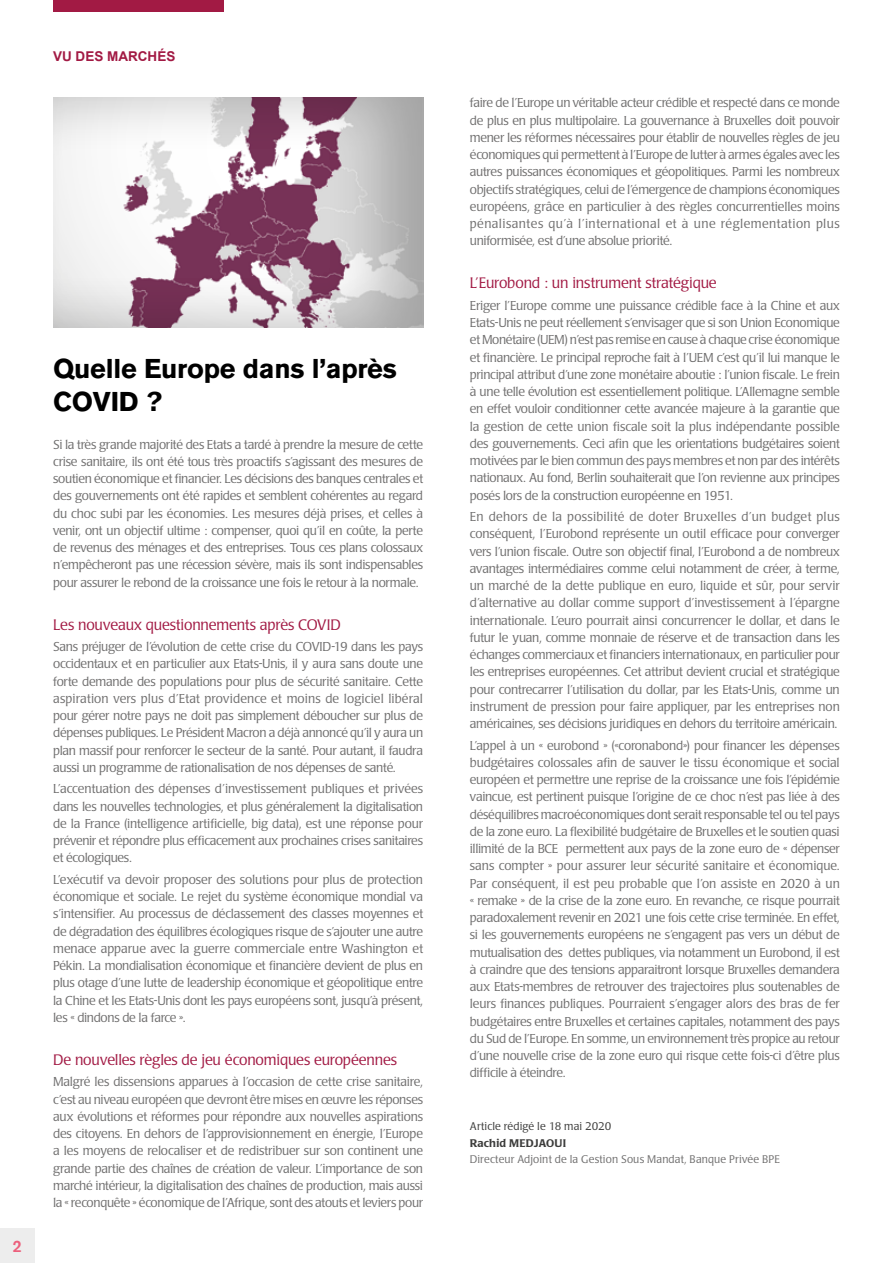
<style>
.page{position:relative;width:893px;height:1263px;background:#fff}
.page>*{position:absolute;margin:0;border:0;box-sizing:border-box;transform-origin:0 0}
.t1{font:700 27px/33px "Akzidenz Grotesk BQ";letter-spacing:-.01em;color:#000}
.t2{font:500 16.5px "Akzidenz Grotesk BQ";color:#ec607c}
.t3{font:300 15px "Poppl Laudatio";letter-spacing:-.01em;color:#a21a44}
.t4{font:700 13.5px "Arial";color:#a21a44}
.t5{font:300 12.75px/17.2px "Poppl Laudatio";letter-spacing:-.025em;color:#706f6f;text-align:justify}
.t6{font:300 10.95px "Poppl Laudatio";letter-spacing:.01em;color:#706f6f}
.t7{font:300 10.95px "Poppl Laudatio";letter-spacing:.005em;color:#3c3c3b}
.t8{font:500 10.95px "Poppl Laudatio";letter-spacing:.015em;color:#3c3c3b}
</style>
<div class="page">
<div style="left:53px;top:0;width:170px;height:11px;background:#a21a44"></div>
<div style="left:52px;top:95px;width:373px;height:233px;background:#000;opacity:.25"></div>
<div style="left:0;top:1229px;width:34px;height:34px;background:#ededed"></div>
<p class="t4" style="left:53px;top:47px;width:124px">VU DES MARCHÉS</p>
<p class="t2" style="left:12px;top:1236px;width:11px">2</p>
<h1 class="t1" style="left:53px;top:352px;width:345px">Quelle Europe dans l’après<br>COVID ?</h1>
<p class="t5" style="left:53px;top:436px;width:371px">Si la très grande majorité des Etats a tardé à prendre la mesure de cette crise sanitaire, ils ont été tous très proactifs s’agissant des mesures de soutien économique et financier. Les décisions des banques centrales et des gouvernements ont été rapides et semblent cohérentes au regard du choc subi par les économies. Les mesures déjà prises, et celles à venir, ont un objectif ultime : compenser, quoi qu’il en coûte, la perte de revenus des ménages et des entreprises. Tous ces plans colossaux n’empêcheront pas une récession sévère, mais ils sont indispensables pour assurer le rebond de la croissance une fois le retour à la normale.</p>
<p class="t3" style="left:53px;top:616px;width:289px">Les nouveaux questionnements après COVID</p>
<p class="t5" style="left:53px;top:638px;width:371px">Sans préjuger de l’évolution de cette crise du COVID-19 dans les pays occidentaux et en particulier aux Etats-Unis, il y aura sans doute une forte demande des populations pour plus de sécurité sanitaire. Cette aspiration vers plus d’Etat providence et moins de logiciel libéral pour gérer notre pays ne doit pas simplement déboucher sur plus de dépenses publiques. Le Président Macron a déjà annoncé qu’il y aura un plan massif pour renforcer le secteur de la santé. Pour autant, il faudra aussi un programme de rationalisation de nos dépenses de santé.</p>
<p class="t5" style="left:53px;top:780px;width:371px">L’accentuation des dépenses d’investissement publiques et privées dans les nouvelles technologies, et plus généralement la digitalisation de la France (intelligence artificielle, big data), est une réponse pour prévenir et répondre plus efficacement aux prochaines crises sanitaires et écologiques.</p>
<p class="t5" style="left:53px;top:871px;width:371px">L’exécutif va devoir proposer des solutions pour plus de protection économique et sociale. Le rejet du système économique mondial va s’intensifier. Au processus de déclassement des classes moyennes et de dégradation des équilibres écologiques risque de s’ajouter une autre menace apparue avec la guerre commerciale entre Washington et Pékin. La mondialisation économique et financière devient de plus en plus otage d’une lutte de leadership économique et géopolitique entre la Chine et les Etats-Unis dont les pays européens sont, jusqu’à présent, les « dindons de la farce ».</p>
<p class="t3" style="left:53px;top:1051px;width:345px">De nouvelles règles de jeu économiques européennes</p>
<p class="t5" style="left:53px;top:1073px;width:371px">Malgré les dissensions apparues à l’occasion de cette crise sanitaire, c’est au niveau européen que devront être mises en œuvre les réponses aux évolutions et réformes pour répondre aux nouvelles aspirations des citoyens. En dehors de l’approvisionnement en énergie, l’Europe a les moyens de relocaliser et de redistribuer sur son continent une grande partie des chaînes de création de valeur. L’importance de son marché intérieur, la digitalisation des chaînes de production, mais aussi la « reconquête » économique de l’Afrique, sont des atouts et leviers pour</p>
<p class="t5" style="left:470px;top:94px;width:371px">faire de l’Europe un véritable acteur crédible et respecté dans ce monde de plus en plus multipolaire. La gouvernance à Bruxelles doit pouvoir mener les réformes nécessaires pour établir de nouvelles règles de jeu économiques qui permettent à l’Europe de lutter à armes égales avec les autres puissances économiques et géopolitiques. Parmi les nombreux objectifs stratégiques, celui de l’émergence de champions économiques européens, grâce en particulier à des règles concurrentielles moins pénalisantes qu’à l’international et à une réglementation plus uniformisée, est d’une absolue priorité.</p>
<p class="t3" style="left:470px;top:275px;width:248px">L’Eurobond : un instrument stratégique</p>
<p class="t5" style="left:470px;top:297px;width:371px">Eriger l’Europe comme une puissance crédible face à la Chine et aux Etats-Unis ne peut réellement s’envisager que si son Union Economique et Monétaire (UEM) n’est pas remise en cause à chaque crise économique et financière. Le principal reproche fait à l’UEM c’est qu’il lui manque le principal attribut d’une zone monétaire aboutie : l’union fiscale. Le frein à une telle évolution est essentiellement politique. L’Allemagne semble en effet vouloir conditionner cette avancée majeure à la garantie que la gestion de cette union fiscale soit la plus indépendante possible des gouvernements. Ceci afin que les orientations budgétaires soient motivées par le bien commun des pays membres et non par des intérêts nationaux. Au fond, Berlin souhaiterait que l’on revienne aux principes posés lors de la construction européenne en 1951.</p>
<p class="t5" style="left:470px;top:508px;width:371px">En dehors de la possibilité de doter Bruxelles d’un budget plus conséquent, l’Eurobond représente un outil efficace pour converger vers l’union fiscale. Outre son objectif final, l’Eurobond a de nombreux avantages intermédiaires comme celui notamment de créer, à terme, un marché de la dette publique en euro, liquide et sûr, pour servir d’alternative au dollar comme support d’investissement à l’épargne internationale. L’euro pourrait ainsi concurrencer le dollar, et dans le futur le yuan, comme monnaie de réserve et de transaction dans les échanges commerciaux et financiers internationaux, en particulier pour les entreprises européennes. Cet attribut devient crucial et stratégique pour contrecarrer l’utilisation du dollar, par les Etats-Unis, comme un instrument de pression pour faire appliquer, par les entreprises non américaines, ses décisions juridiques en dehors du territoire américain.</p>
<p class="t5" style="left:470px;top:737px;width:371px">L’appel à un « eurobond » («coronabond») pour financer les dépenses budgétaires colossales afin de sauver le tissu économique et social européen et permettre une reprise de la croissance une fois l’épidémie vaincue, est pertinent puisque l’origine de ce choc n’est pas liée à des déséquilibres macroéconomiques dont serait responsable tel ou tel pays de la zone euro. La flexibilité budgétaire de Bruxelles et le soutien quasi illimité de la BCE permettent aux pays de la zone euro de « dépenser sans compter » pour assurer leur sécurité sanitaire et économique.<br>Par conséquent, il est peu probable que l’on assiste en 2020 à un « remake » de la crise de la zone euro. En revanche, ce risque pourrait paradoxalement revenir en 2021 une fois cette crise terminée. En effet, si les gouvernements européens ne s’engagent pas vers un début de mutualisation des dettes publiques, via notamment un Eurobond, il est à craindre que des tensions apparaitront lorsque Bruxelles demandera aux Etats-membres de retrouver des trajectoires plus soutenables de leurs finances publiques. Pourraient s’engager alors des bras de fer budgétaires entre Bruxelles et certaines capitales, notamment des pays du Sud de l’Europe. En somme, un environnement très propice au retour d’une nouvelle crise de la zone euro qui risque cette fois-ci d’être plus difficile à éteindre.</p>
<p class="t7" style="left:470px;top:1120px;width:143px">Article rédigé le 18 mai 2020</p>
<p class="t8" style="left:470px;top:1136px;width:98px">Rachid MEDJAOUI</p>
<p class="t6" style="left:470px;top:1153px;width:311px">Directeur Adjoint de la Gestion Sous Mandat, Banque Privée BPE</p>
</div>
